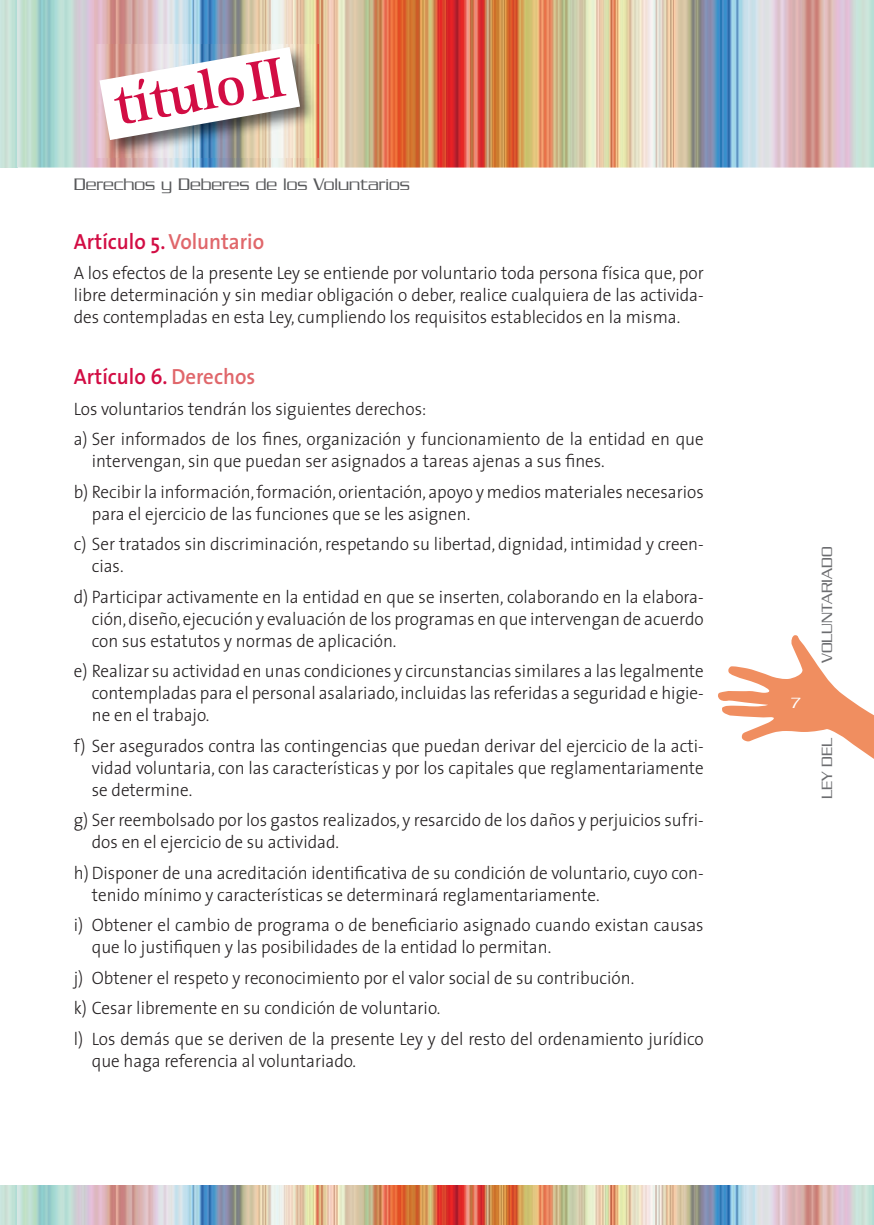
<style>
.page{position:relative;width:874px;height:1225px;background:#fff}
.page>*{position:absolute;margin:0;border:0;box-sizing:border-box;transform-origin:0 0}
.t1{font:700 58px "Rotis Serif Std";color:#d20d44}
.t2{font:600 22px "The Sans";color:#d20d44;scale:.95 1}
.t3{font:300 18px/22px "The Sans";color:#231f20;scale:.95 1}
.t4{font:300 18px "Serpentine Std";color:#57585a}
.t5{font:300 16px "Serpentine Std";color:#6c6d70}
.t6{font:300 16px "Serpentine Std";color:#fff}
.s1{color:#e0676b}
</style>
<div class="page">
<img style="left:0;top:1185px;width:873px;height:40px">
<img style="left:0;top:0;width:873px;height:167px">
<svg style="left:718px;top:635px;width:155px;height:123px"></svg>
<img style="left:97px;top:44px;width:221px;height:113px">
<img style="left:99px;top:47px;width:201px;height:93px">
<h1 class="t1" style="left:108px;top:72px;width:174px;rotate:-10deg">título II</h1>
<p class="t4" style="left:74px;top:175px;width:337px">Derechos y Deberes de los Voluntarios</p>
<p class="t2" style="left:74px;top:223px;width:202px">Artículo 5. <span class="s1">Voluntario</span></p>
<p class="t3" style="left:74px;top:261px;width:664px;text-align:justify">A los efectos de la presente Ley se entiende por voluntario toda persona física que, por libre determinación y sin mediar obligación o deber, realice cualquiera de las activida&shy;des contempladas en esta Ley, cumpliendo los requisitos establecidos en la misma.</p>
<p class="t2" style="left:74px;top:358px;width:192px">Artículo 6. <span class="s1">Derechos</span></p>
<p class="t3" style="left:74px;top:392px;width:664px;line-height:30.6px">Los voluntarios tendrán los siguientes derechos:<br>a) Ser informados de los fines, organización y funcionamiento de la entidad en que</p>
<p class="t3" style="left:74px;top:445px;width:664px;line-height:30.6px;text-indent:18px">intervengan, sin que puedan ser asignados a tareas ajenas a sus fines.<br>b) Recibir la información, formación, orientación, apoyo y medios materiales necesarios</p>
<p class="t3" style="left:74px;top:497px;width:664px;line-height:30.6px;text-indent:18px">para el ejercicio de las funciones que se les asignen.<br>c) Ser tratados sin discriminación, respetando su libertad, dignidad, intimidad y creen-</p>
<p class="t3" style="left:74px;top:550px;width:664px;line-height:30.6px;text-indent:18px">cias.<br>d) Participar activamente en la entidad en que se inserten, colaborando en la elabora-</p>
<p class="t3" style="left:92px;top:607px;width:645px">ción, diseño, ejecución y evaluación de los programas en que intervengan de acuerdo con sus estatutos y normas de aplicación.</p>
<p class="t3" style="left:92px;top:659px;width:645px;text-align:justify;text-indent:-18px">e) Realizar su actividad en unas condiciones y circunstancias similares a las legalmente contempladas para el personal asalariado, incluidas las referidas a seguridad e higie&shy;ne en el trabajo.</p>
<p class="t3" style="left:92px;top:734px;width:645px;text-align:justify;text-indent:-18px">f) Ser asegurados contra las contingencias que puedan derivar del ejercicio de la acti&shy;vidad voluntaria, con las características y por los capitales que reglamentariamente se determine.</p>
<p class="t3" style="left:92px;top:808px;width:645px;text-indent:-18px">g) Ser reembolsado por los gastos realizados, y resarcido de los daños y perjuicios sufri&shy;dos en el ejercicio de su actividad.</p>
<p class="t3" style="left:92px;top:861px;width:645px;text-indent:-18px">h) Disponer de una acreditación identificativa de su condición de voluntario, cuyo con&shy;tenido mínimo y características se determinará reglamentariamente.</p>
<p class="t3" style="left:92px;top:913px;width:645px;text-indent:-18px">i) Obtener el cambio de programa o de beneficiario asignado cuando existan causas que lo justifiquen y las posibilidades de la entidad lo permitan.</p>
<p class="t3" style="left:74px;top:962px;width:664px;line-height:30.6px">j) Obtener el respeto y reconocimiento por el valor social de su contribución.<br>k) Cesar libremente en su condición de voluntario.<br>l) Los demás que se deriven de la presente Ley y del resto del ordenamiento jurídico</p>
<p class="t3" style="left:92px;top:1049px;width:280px">que haga referencia al voluntariado.</p>
<p class="t6" style="left:790px;top:693px;width:11px">7</p>
<p class="t5" style="left:817px;top:663px;width:118px;rotate:-90deg">VOLUNTARIADO</p>
<p class="t5" style="left:817px;top:799px;width:63px;rotate:-90deg">LEY DEL</p>
</div>
